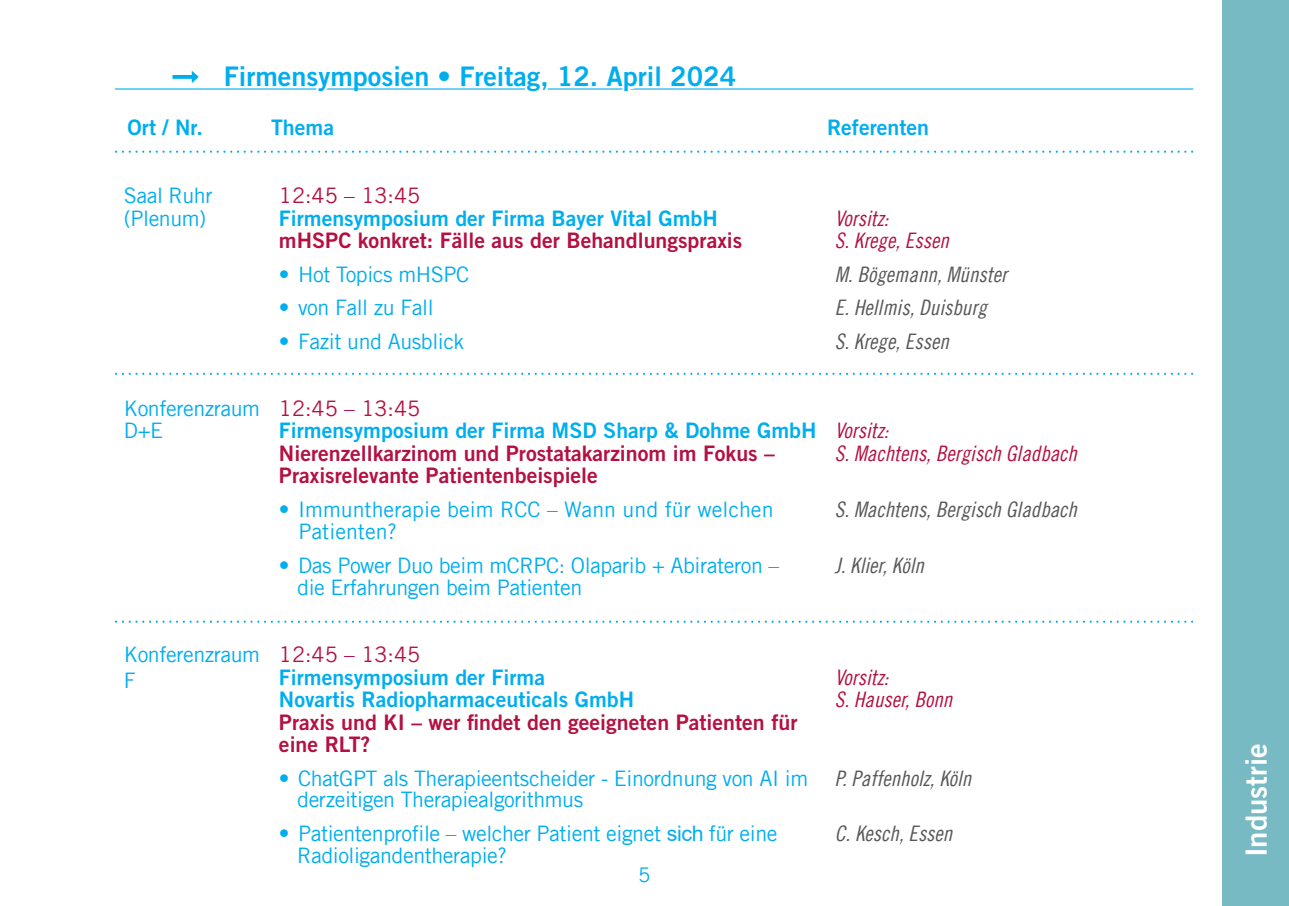
<style>
.page{position:relative;width:1289px;height:906px;background:#fff}
.page>*{position:absolute;margin:0;border:0;box-sizing:border-box;transform-origin:0 0}
.t1{font:29.25px "Trade Gothic LT Std Bd 2";color:#fff}
.t2{font:27px "Trade Gothic LT Std Bd 2";color:#00aeef}
.t3{font:21.38px/22.5px "Trade Gothic LT";letter-spacing:-.02em;color:#00aeef}
.t4{font:21.38px/22.5px "Trade Gothic LT Std Bd 2";color:#b41142}
.t5{font:21.38px/22.5px "Trade Gothic LT Std Bd 2";color:#00aeef}
.t6{font:21.38px "Trade Gothic LT Cond Eighteen Obl";color:#57585a}
.t7{font:21.38px/22.5px "Trade Gothic LT Cond Eighteen Obl";color:#b41142}
.t8{font:21.38px/22.5px "Trade Gothic LT";color:#00aeef}
.t9{font:21.38px "Trade Gothic LT";color:#b41142}
.t10{font:20.25px "Trade Gothic LT";color:#00aeef}
.s1{color:#fff}
.s2{font-family:"Trade Gothic LT Cond Eighteen Obl";color:#57585a}
.s3{font-family:"Arial"}
</style>
<div class="page">
<hr style="left:115px;top:88px;width:1078px;height:2px;background:#00aeef">
<div style="left:1221px;top:0;width:67px;height:906px;background:#77bac4"></div>
<svg style="left:116px;top:151px;width:1069px;height:2px"></svg>
<svg style="left:172px;top:71px;width:26px;height:12px"></svg>
<svg style="left:116px;top:373px;width:1069px;height:2px"></svg>
<svg style="left:116px;top:620px;width:1069px;height:3px"></svg>
<p class="t2" style="left:224px;top:60px;width:514px">Firmens<span class="s1">y</span>mposien • Freita<span class="s1">g,</span> 12. A<span class="s1">p</span>ril 2024</p>
<p class="t5" style="left:128px;top:115px;width:77px">Ort / Nr.</p>
<p class="t5" style="left:271px;top:115px;width:64px">Thema</p>
<p class="t5" style="left:827px;top:115px;width:104px">Referenten</p>
<p class="t3" style="left:124px;top:184px;width:90px">Saal Ruhr (Plenum)</p>
<p class="t9" style="left:279px;top:183px;width:143px">12:45 – 13:45</p>
<p class="t5" style="left:279px;top:207px;width:440px">Firmensymposium der Firma Bayer Vital GmbH</p>
<p class="t4" style="left:279px;top:229px;width:465px">mHSPC konkret: Fälle aus der Behandlungspraxis</p>
<p class="t7" style="left:834px;top:207px;width:115px">Vorsitz:<br>S. Krege, Essen</p>
<p class="t3" style="left:279px;top:263px;width:192px">• Hot Topics mHSPC</p>
<p class="t6" style="left:834px;top:262px;width:174px">M. Bögemann, Münster</p>
<p class="t3" style="left:279px;top:296px;width:156px">• von Fall zu Fall</p>
<p class="t6" style="left:834px;top:295px;width:153px">E. Hellmis, Duisburg</p>
<p class="t3" style="left:279px;top:330px;width:187px">• Fazit und Ausblick</p>
<p class="t6" style="left:834px;top:328px;width:115px">S. Krege, Essen</p>
<p class="t3" style="left:124px;top:396px;width:138px">Konferenzraum<br>D+E</p>
<p class="t9" style="left:279px;top:395px;width:143px">12:45 – 13:45</p>
<p class="t5" style="left:279px;top:419px;width:539px">Firmensymposium der Firma MSD Sharp &amp; Dohme GmbH</p>
<p class="t4" style="left:279px;top:441px;width:497px">Nierenzellkarzinom und Prostatakarzinom im Fokus –<br>Praxisrelevante Patientenbeispiele</p>
<p class="t7" style="left:834px;top:419px;width:244px">Vorsitz:<br>S. Machtens, Bergisch Gladbach</p>
<p class="t8" style="left:298px;top:497px;width:476px;text-indent:-20px">• Immuntherapie beim RCC – Wann und für welchen<br>Patienten?</p>
<p class="t6" style="left:834px;top:496px;width:244px">S. Machtens, Bergisch Gladbach</p>
<p class="t3" style="left:297px;top:553px;width:483px;text-indent:-18px">• Das Power Duo beim mCRPC: Olaparib + Abirateron – die Erfahrungen beim Patienten</p>
<p class="t6" style="left:834px;top:552px;width:91px">J. Klier, Köln</p>
<p class="t3" style="left:124px;top:641px;width:138px;line-height:25.7px">Konferenzraum<br>F</p>
<p class="t9" style="left:279px;top:641px;width:143px">12:45 – 13:45</p>
<p class="t5" style="left:279px;top:665px;width:357px">Firmensymposium der Firma<br>Novartis Radiopharmaceuticals GmbH</p>
<p class="t4" style="left:279px;top:710px;width:520px">Praxis und KI – wer findet den geeigneten Patienten für eine RLT?</p>
<p class="t7" style="left:834px;top:665px;width:119px">Vorsitz:<br>S. Hauser, Bonn</p>
<p class="t3" style="left:297px;top:766px;width:675px;text-indent:-18px">• ChatGPT als Therapieentscheider - Einordnung von AI im <span class="s2">P. Paffenholz, Köln </span>derzeitigen Therapiealgorithmus</p>
<p class="t3" style="left:297px;top:822px;width:482px;text-indent:-18px">• Patientenprofile – welcher Patient eignet <span class="s3">sich</span> für eine<br>Radioligandentherapie?</p>
<p class="t6" style="left:834px;top:821px;width:119px">C. Kesch, Essen</p>
<p class="t10" style="left:638px;top:863px;width:14px">5</p>
<h1 class="t1" style="left:1238px;top:857px;width:115px;rotate:-90deg">Industrie</h1>
</div>
